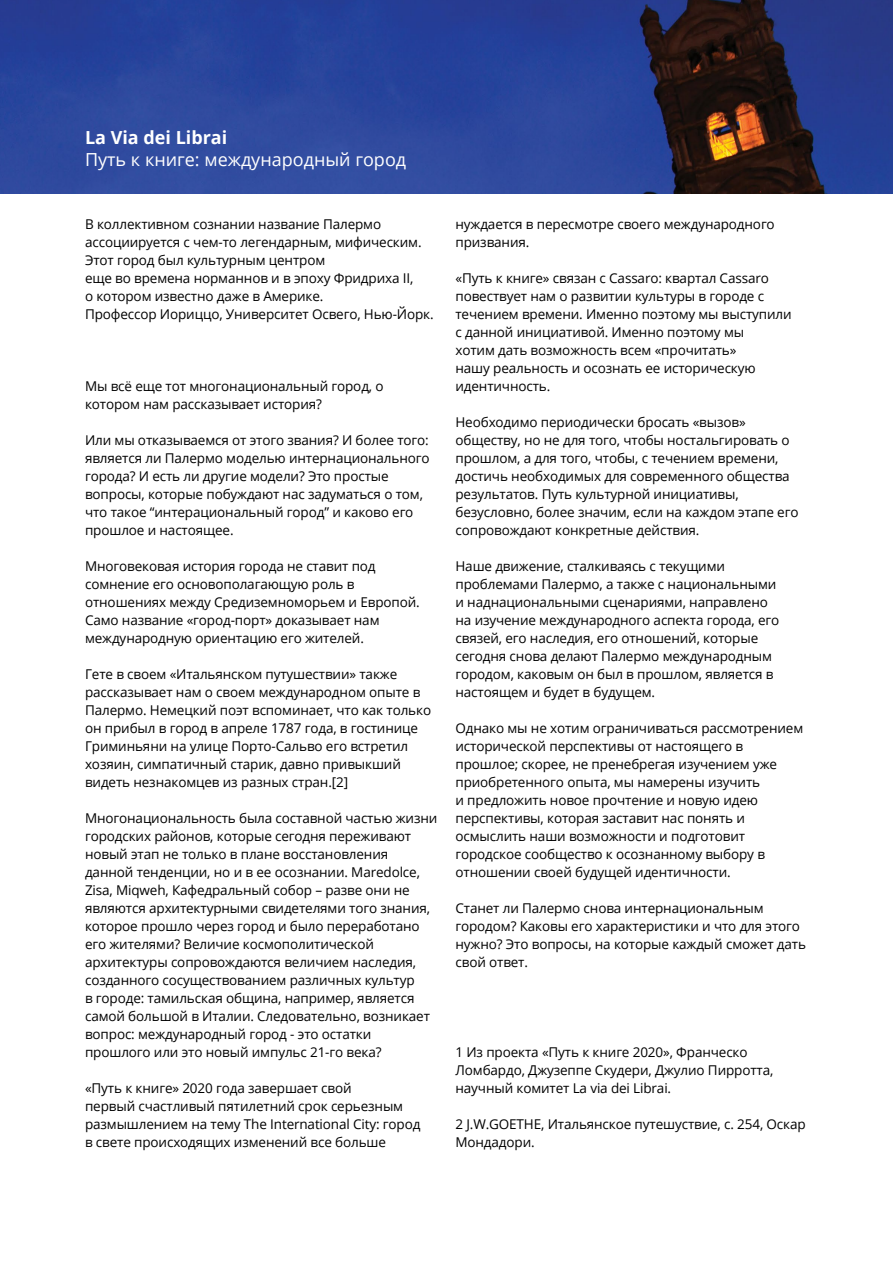
<style>
.page{position:relative;width:893px;height:1263px;background:#fff}
.page>*{position:absolute;margin:0;border:0;box-sizing:border-box;transform-origin:0 0}
.t1{font:18px "Open Sans";color:#fff}
.t2{font:700 18px "Open Sans";color:#fff}
.t3{font:13.5px/18px "Open Sans";letter-spacing:-.01em;color:#000}
</style>
<div class="page">
<img style="left:0;top:0;width:893px;height:193px">
<h1 class="t2" style="left:85px;top:124px;width:144px">La Via dei Librai</h1>
<h1 class="t1" style="left:85px;top:147px;width:323px">Путь к книге: международный город</h1>
<p class="t3" style="left:85px;top:215px;width:350px">В коллективном сознании название Палермо ассоциируется с чем-то легендарным, мифическим.<br>Этот город был культурным центром<br>еще во времена норманнов и в эпоху Фридриха II,<br>о котором известно даже в Америке.<br>Профессор Иориццо, Университет Освего, Нью-Йорк.</p>
<p class="t3" style="left:85px;top:377px;width:300px">Мы всё еще тот многонациональный город, о котором нам рассказывает история?</p>
<p class="t3" style="left:85px;top:431px;width:346px">Или мы отказываемся от этого звания? И более того: является ли Палермо моделью интернационального города? И есть ли другие модели? Это простые вопросы, которые побуждают нас задуматься о том, что такое “интерациональный город” и каково его прошлое и настоящее.</p>
<p class="t3" style="left:85px;top:557px;width:336px">Многовековая история города не ставит под сомнение его основополагающую роль в отношениях между Средиземноморьем и Европой.<br>Само название «город-порт» доказывает нам международную ориентацию его жителей.</p>
<p class="t3" style="left:85px;top:665px;width:348px">Гете в своем «Итальянском путушествии» также рассказывает нам о своем международном опыте в Палермо. Немецкий поэт вспоминает, что как только он прибыл в город в апреле 1787 года, в гостинице Гриминьяни на улице Порто-Сальво его встретил хозяин, симпатичный старик, давно привыкший видеть незнакомцев из разных стран.[2]</p>
<p class="t3" style="left:85px;top:809px;width:354px">Многонациональность была составной частью жизни городских районов, которые сегодня переживают новый этап не только в плане восстановления данной тенденции, но и в ее осознании. Maredolce, Zisa, Miqweh, Кафедральный собор – разве они не являются архитектурными свидетелями того знания, которое прошло через город и было переработано его жителями? Величие космополитической архитектуры сопровождаются величием наследия, созданного сосуществованием различных культур<br>в городе: тамильская община, например, является самой большой в Италии. Следовательно, возникает вопрос: международный город - это остатки прошлого или это новый импульс 21-го века?</p>
<p class="t3" style="left:85px;top:1079px;width:337px">«Путь к книге» 2020 года завершает свой<br>первый счастливый пятилетний срок серьезным размышлением на тему The International City: город в свете происходящих изменений все больше</p>
<p class="t3" style="left:455px;top:215px;width:321px">нуждается в пересмотре своего международного призвания.</p>
<p class="t3" style="left:455px;top:269px;width:338px">«Путь к книге» связан с Cassaro: квартал Cassaro повествует нам о развитии культуры в городе с течением времени. Именно поэтому мы выступили с данной инициативой. Именно поэтому мы<br>хотим дать возможность всем «прочитать»<br>нашу реальность и осознать ее историческую идентичность.</p>
<p class="t3" style="left:455px;top:413px;width:345px">Необходимо периодически бросать «вызов» обществу, но не для того, чтобы ностальгировать о прошлом, а для того, чтобы, с течением времени, достичь необходимых для современного общества результатов. Путь культурной инициативы, безусловно, более значим, если на каждом этапе его сопровождают конкретные действия.</p>
<p class="t3" style="left:455px;top:557px;width:325px">Наше движение, сталкиваясь с текущими проблемами Палермо, а также с национальными и наднациональными сценариями, направлено на изучение международного аспекта города, его связей, его наследия, его отношений, которые сегодня снова делают Палермо международным городом, каковым он был в прошлом, является в настоящем и будет в будущем.</p>
<p class="t3" style="left:455px;top:719px;width:349px">Однако мы не хотим ограничиваться рассмотрением исторической перспективы от настоящего в прошлое; скорее, не пренебрегая изучением уже приобретенного опыта, мы намерены изучить<br>и предложить новое прочтение и новую идею перспективы, которая заставит нас понять и осмыслить наши возможности и подготовит городское сообщество к осознанному выбору в отношении своей будущей идентичности.</p>
<p class="t3" style="left:455px;top:899px;width:352px">Станет ли Палермо снова интернациональным городом? Каковы его характеристики и что для этого нужно? Это вопросы, на которые каждый сможет дать свой ответ.</p>
<p class="t3" style="left:455px;top:1043px;width:319px">1 Из проекта «Путь к книге 2020», Франческо<br>Ломбардо, Джузеппе Скудери, Джулио Пирротта, научный комитет La via dei Librai.</p>
<p class="t3" style="left:455px;top:1115px;width:352px">2 J.W.GOETHE, Итальянское путешуствие, с. 254, Оскар<br>Мондадори.</p>
</div>
